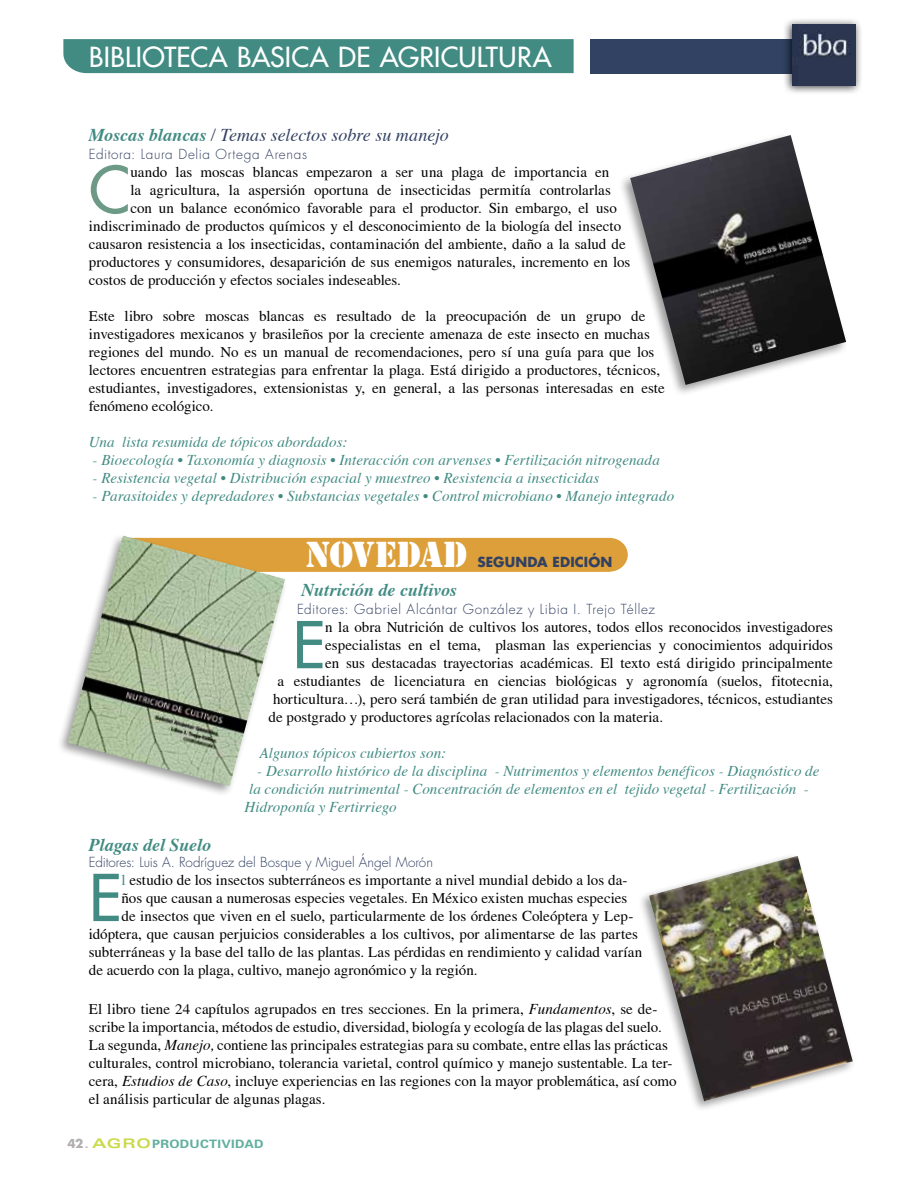
<style>
.page{position:relative;width:918px;height:1188px;background:#fff}
.page>*{position:absolute;margin:0;border:0;box-sizing:border-box;transform-origin:0 0}
.t1{font:62.7px "Futura";color:#418b83}
.t2{font:62.7px "Futura";color:#6d9987}
.t3{font:37.5px "Stencil";letter-spacing:-.01em;color:#fff}
.t4{font:27px "Futura";letter-spacing:.01em;color:#fff}
.t5{font:italic 18px "Times";color:#324162}
.t6{font:italic 700 18px "Times";color:#418b83}
.t7{font:15px/18px "Times";color:#000}
.t8{font:italic 15px "Times";letter-spacing:.005em;color:#418b83}
.t9{font:300 13.5px "Futura";letter-spacing:.035em;color:#324162}
.t10{font:300 13.5px "Futura";color:#324162}
.t11{font:700 13.5px "Futura";letter-spacing:.01em;color:#324162}
.t12{font:700 11.55px "Univers";letter-spacing:.02em;color:#61af9e;scale:1.14 1}
.s1{font-weight:700;color:#418b83}
.s2{color:#418b83}
.s3{font-style:italic}
.s4{font-family:"Futura";font-size:12px;color:#b1adb1}
.s5{font-weight:300;font-size:17.85px;color:#b1adb1}
.s6{font-stretch:expanded;font-size:13.2px;color:#cada4a}
</style>
<div class="page">
<div style="left:287px;top:538px;width:341px;height:34px;background:#dc9f39"></div>
<img style="left:649px;top:856px;width:204px;height:245px">
<div style="left:55px;top:532px;width:232px;height:264px;background:#000;opacity:.4"></div>
<img style="left:68px;top:536px;width:217px;height:250px">
<div style="left:591px;top:39px;width:263px;height:34px;background:#314263"></div>
<div style="left:63px;top:39px;width:511px;height:34px;background:#418b83"></div>
<div style="left:782px;top:18px;width:81px;height:77px;background:#000;opacity:.75"></div>
<img style="left:792px;top:25px;width:64px;height:60px">
<div style="left:618px;top:131px;width:230px;height:265px;background:#000;opacity:.4"></div>
<img style="left:630px;top:135px;width:216px;height:250px">
<h3 class="t4" style="left:89px;top:39px;width:464px">BIBLIOTECA BASICA DE AGRICULTURA</h3>
<p class="t5" style="left:89px;top:119px;width:362px"><span class="s1">Moscas blancas</span> / Temas selectos sobre su manejo</p>
<p class="t9" style="left:89px;top:145px;width:220px">Editora: Laura Delia Ortega Arenas</p>
<h1 class="t2" style="left:89px;top:149px;width:43px">C</h1>
<p class="t7" style="left:130px;top:163px;width:480px">uando las moscas blancas empezaron a ser una plaga de importancia en</p>
<p class="t7" style="left:130px;top:181px;width:482px">la agricultura, la aspersión oportuna de insecticidas permitía controlarlas</p>
<p class="t7" style="left:130px;top:199px;width:488px">con un balance económico favorable para el productor. Sin embargo, el uso</p>
<p class="t7" style="left:89px;top:217px;width:534px">indiscriminado de productos químicos y el desconocimiento de la biología del insecto</p>
<p class="t7" style="left:89px;top:235px;width:538px">causaron resistencia a los insecticidas, contaminación del ambiente, daño a la salud de</p>
<p class="t7" style="left:89px;top:253px;width:543px">productores y consumidores, desaparición de sus enemigos naturales, incremento en los</p>
<p class="t7" style="left:89px;top:271px;width:314px">costos de producción y efectos sociales indeseables.</p>
<p class="t7" style="left:89px;top:307px;width:577px">Este libro sobre moscas blancas es resultado de la preocupación de un grupo de investigadores mexicanos y brasileños por la creciente amenaza de este insecto en muchas regiones del mundo. No es un manual de recomendaciones, pero sí una guía para que los lectores encuentren estrategias para enfrentar la plaga. Está dirigido a productores, técnicos, estudiantes, investigadores, extensionistas y, en general, a las personas interesadas en este fenómeno ecológico.</p>
<p class="t8" style="left:89px;top:429px;width:260px">Una lista resumida de tópicos abordados:</p>
<p class="t8" style="left:93px;top:447px;width:569px">- Bioecología • Taxonomía y diagnosis • Interacción con arvenses • Fertilización nitrogenada</p>
<p class="t8" style="left:93px;top:465px;width:508px">- Resistencia vegetal • Distribución espacial y muestreo • Resistencia a insecticidas</p>
<p class="t8" style="left:93px;top:483px;width:583px">- Parasitoides y depredadores • Substancias vegetales • Control microbiano • Manejo integrado</p>
<h2 class="t3" style="left:305px;top:533px;width:164px">NOVEDAD</h2>
<p class="t11" style="left:477px;top:553px;width:137px">SEGUNDA EDICIÓN</p>
<p class="t6" style="left:302px;top:573px;width:157px">Nutrición de cultivos</p>
<p class="t9" style="left:297px;top:601px;width:359px">Editores: Gabriel Alcántar González y Libia I. Trejo Téllez</p>
<h1 class="t1" style="left:293px;top:604px;width:34px">E</h1>
<p class="t7" style="left:325px;top:618px;width:509px">n la obra Nutrición de cultivos los autores, todos ellos reconocidos investigadores</p>
<p class="t7" style="left:325px;top:636px;width:509px">especialistas en el tema, plasman las experiencias y conocimientos adquiridos</p>
<p class="t7" style="left:325px;top:654px;width:509px">en sus destacadas trayectorias académicas. El texto está dirigido principalmente</p>
<p class="t7" style="left:278px;top:672px;width:557px">a estudiantes de licenciatura en ciencias biológicas y agronomía (suelos, fitotecnia,</p>
<p class="t7" style="left:273px;top:690px;width:561px">horticultura…), pero será también de gran utilidad para investigadores, técnicos, estudiantes</p>
<p class="t7" style="left:269px;top:708px;width:396px">de postgrado y productores agrícolas relacionados con la materia.</p>
<p class="t8" style="left:260px;top:740px;width:188px">Algunos tópicos cubiertos son:</p>
<p class="t8" style="left:257px;top:758px;width:564px">- Desarrollo histórico de la disciplina - Nutrimentos y elementos benéficos - Diagnóstico de</p>
<p class="t8" style="left:249px;top:776px;width:561px">la condición nutrimental - Concentración de elementos en el tejido vegetal - Fertilización -</p>
<p class="t8" style="left:245px;top:794px;width:153px">Hidroponía y Fertirriego</p>
<p class="t6" style="left:89px;top:828px;width:124px">Plagas del Suelo</p>
<p class="t10" style="left:89px;top:854px;width:346px">Editores: Luis A. Rodríguez del Bosque y Miguel Ángel Morón</p>
<h1 class="t1" style="left:89px;top:857px;width:34px">E</h1>
<p class="t7" style="left:122px;top:871px;width:507px"><span class="s2">l</span> estudio de los insectos subterráneos es importante a nivel mundial debido a los da-</p>
<p class="t7" style="left:122px;top:889px;width:507px">ños que causan a numerosas especies vegetales. En México existen muchas especies</p>
<p class="t7" style="left:122px;top:907px;width:513px">de insectos que viven en el suelo, particularmente de los órdenes Coleóptera y Lep-</p>
<p class="t7" style="left:89px;top:925px;width:551px">idóptera, que causan perjuicios considerables a los cultivos, por alimentarse de las partes</p>
<p class="t7" style="left:89px;top:943px;width:555px">subterráneas y la base del tallo de las plantas. Las pérdidas en rendimiento y calidad varían</p>
<p class="t7" style="left:89px;top:961px;width:390px">de acuerdo con la plaga, cultivo, manejo agronómico y la región.</p>
<p class="t7" style="left:89px;top:1000px;width:589px">El libro tiene 24 capítulos agrupados en tres secciones. En la primera, <span class="s3">Fundamentos</span>, se de&shy;scribe la importancia, métodos de estudio, diversidad, biología y ecología de las plagas del suelo.<br>La segunda, <span class="s3">Manejo,</span> contiene las principales estrategias para su combate, entre ellas las prácticas culturales, control microbiano, tolerancia varietal, control químico y manejo sustentable. La ter&shy;cera, <span class="s3">Estudios de Caso</span>, incluye experiencias en las regiones con la mayor problemática, así como el análisis particular de algunas plagas.</p>
<p class="t12" style="left:68px;top:1137px;width:174px"><span class="s4">42</span><span class="s5">.</span><span class="s6">AGRO</span>PRODUCTIVIDAD</p>
</div>
